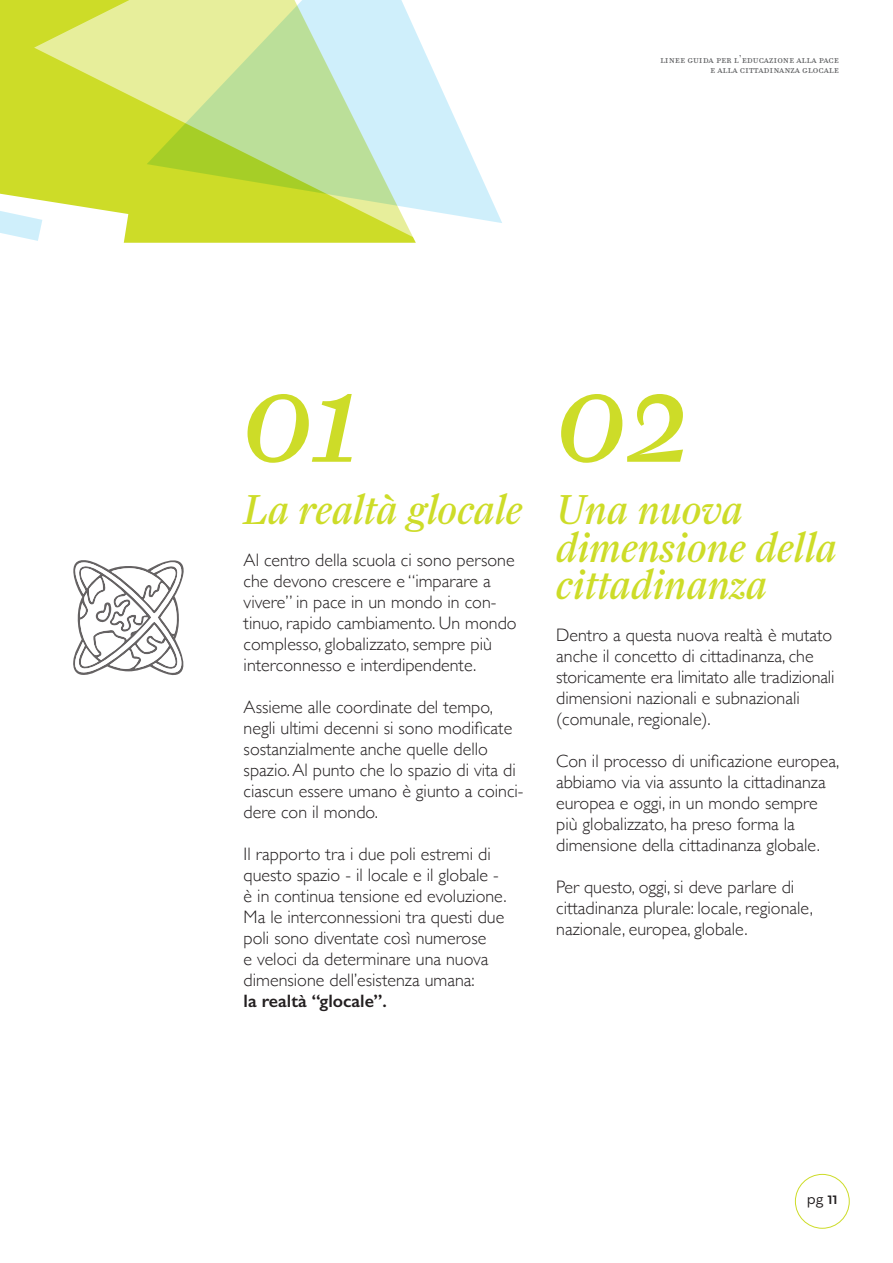
<style>
.page{position:relative;width:893px;height:1263px;background:#fff}
.page>*{position:absolute;margin:0;border:0;box-sizing:border-box;transform-origin:0 0}
.t1{font:124.8px "Farnham Display Regular Ital OSF";color:#cddc28}
.t2{font:42px/37.5px "Farnham Display Regular Ital OSF";color:#cddc28}
.t3{font:300 18px/21px "Gill Sans";color:#231f20}
.t4{font:600 18px "Gill Sans";color:#231f20}
.t5{font:16.5px "Neutra Text";color:#231f20}
.t6{font:12px/10.5px "Filosofia Fractions";color:#57585a;text-align:right}
.s1{font-weight:600}
</style>
<div class="page">
<div style="left:795px;top:1174px;width:55px;height:54px;border:1px solid #cddc28;border-radius:50%"></div>
<div style="left:0;top:0;width:416px;height:243px;background:#cddc28"></div>
<svg style="left:34px;top:0;width:382px;height:242px;background:#d3e044"></svg>
<svg style="left:147px;top:0;width:355px;height:223px"></svg>
<svg style="left:73px;top:560px;width:111px;height:115px"></svg>
<svg style="left:0;top:180px;width:128px;height:63px"></svg>
<p class="t6" style="left:660px;top:54px;width:180px">linee guida per l’educazione alla pace e alla cittadinanza glocale</p>
<p class="t1" style="left:244px;top:346px;width:120px">01</p>
<p class="t1" style="left:557px;top:346px;width:137px">02</p>
<p class="t2" style="left:244px;top:491px;width:281px">La realtà glocale</p>
<p class="t3" style="left:244px;top:549px;width:275px">Al centro della scuola ci sono persone che devono crescere e “imparare a vivere” in pace in un mondo in con&shy;tinuo, rapido cambiamento. Un mondo complesso, globalizzato, sempre più interconnesso e interdipendente.</p>
<p class="t3" style="left:244px;top:696px;width:281px">Assieme alle coordinate del tempo, negli ultimi decenni si sono modificate sostanzialmente anche quelle dello spazio. Al punto che lo spazio di vita di ciascun essere umano è giunto a coinci&shy;dere con il mondo.</p>
<p class="t3" style="left:244px;top:843px;width:257px">Il rapporto tra i due poli estremi di questo spazio - il locale e il globale -</p>
<p class="t3" style="left:244px;top:885px;width:264px">è in continua tensione ed evoluzione.</p>
<p class="t3" style="left:244px;top:906px;width:262px">Ma le interconnessioni tra questi due poli sono diventate così numerose</p>
<p class="t3" style="left:244px;top:948px;width:246px">e veloci da determinare una nuova</p>
<p class="t3" style="left:244px;top:969px;width:233px">dimensione dell’esistenza umana:</p>
<p class="t4" style="left:244px;top:990px;width:145px">la realtà “glocale”.</p>
<p class="t2" style="left:556px;top:491px;width:188px">Una nuova</p>
<p class="t2" style="left:556px;top:528px;width:282px">dimensione della cittadinanza</p>
<p class="t3" style="left:556px;top:624px;width:280px">Dentro a questa nuova realtà è mutato anche il concetto di cittadinanza, che storicamente era limitato alle tradizionali dimensioni nazionali e subnazionali</p>
<p class="t3" style="left:556px;top:708px;width:156px">(comunale, regionale).</p>
<p class="t3" style="left:556px;top:750px;width:285px">Con il processo di unificazione europea, abbiamo via via assunto la cittadinanza europea e oggi, in un mondo sempre più globalizzato, ha preso forma la</p>
<p class="t3" style="left:556px;top:834px;width:265px">dimensione della cittadinanza globale.</p>
<p class="t3" style="left:556px;top:876px;width:240px">Per questo, oggi, si deve parlare di</p>
<p class="t3" style="left:556px;top:897px;width:258px">cittadinanza plurale: locale, regionale, nazionale, europea, globale.</p>
<p class="t5" style="left:807px;top:1189px;width:32px">pg <span class="s1">11</span></p>
</div>
